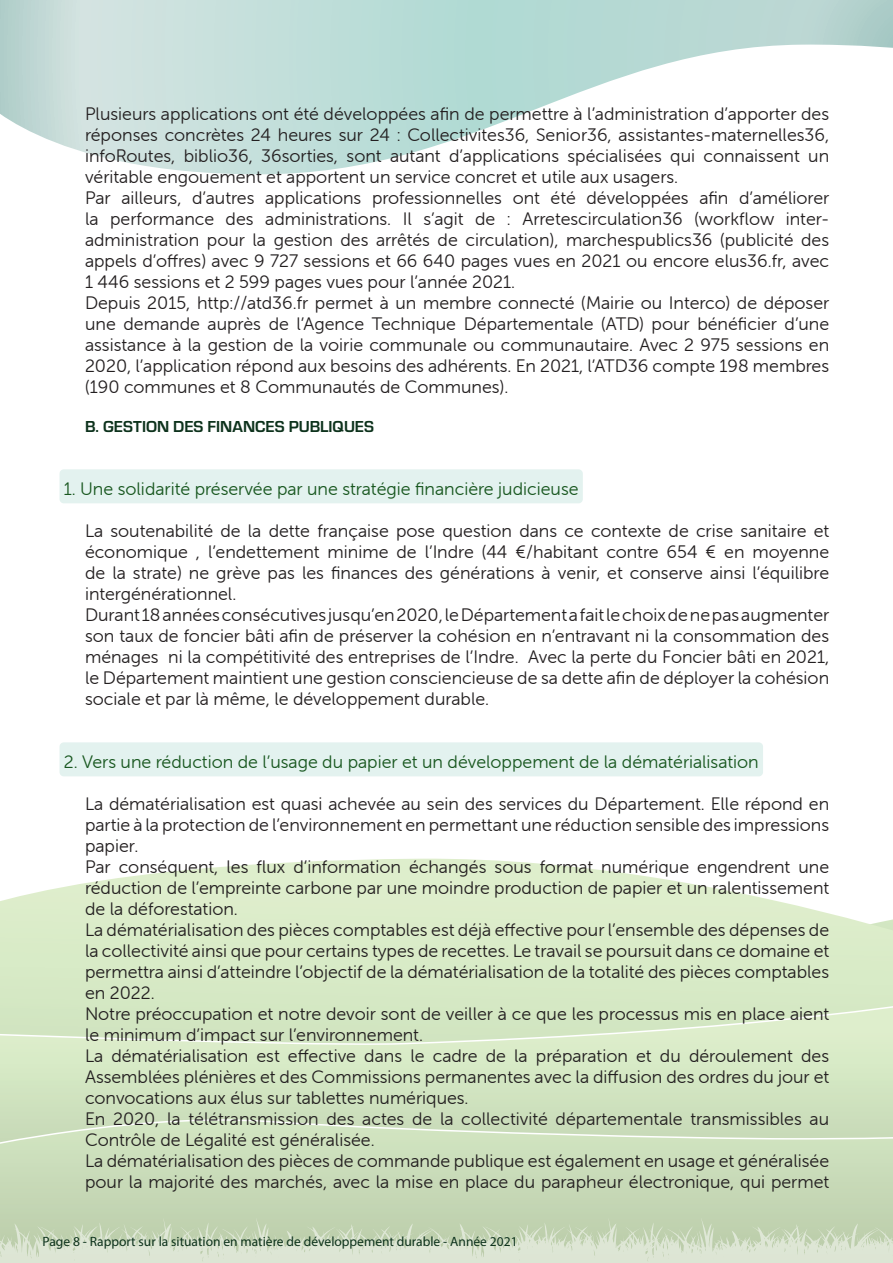
<style>
.page{position:relative;width:893px;height:1263px;background:#fff}
.page>*{position:absolute;margin:0;border:0;box-sizing:border-box;transform-origin:0 0}
.texte{font:18px/21px "Museo Sans Rounded 300";color:#231f20;text-align:justify}
.sous-titre_1__2{font:18px "Museo Sans Rounded 300";color:#18571f}
.texte-2{font:700 16.5px "Eurostile";color:#0d321c}
.t1{font:13.5px "Myriad Pro";color:#0d321c}
</style>
<div class="page">
<svg style="left:0;top:858px;width:893px;height:76px"></svg>
<div style="left:0;top:934px;width:893px;height:108px;background:#d7eac6"></div>
<svg style="left:0;top:1042px;width:893px;height:175px"></svg>
<svg style="left:0;top:1217px;width:893px;height:46px"></svg>
<svg style="left:0;top:0;width:893px;height:174px"></svg>
<div style="left:60px;top:469px;width:523px;height:34px;background:#e3f2ef;border-radius:4px"></div>
<div style="left:60px;top:742px;width:703px;height:34px;background:#e3f2ef;border-radius:4px"></div>
<p class="texte" style="left:85px;top:103px;width:746px">Plusieurs applications ont été développées afin de permettre à l’administration d’apporter des réponses concrètes 24 heures sur 24 : Collectivites36, Senior36, assistantes-maternelles36, infoRoutes, biblio36, 36sorties, sont autant d’applications spécialisées qui connaissent un véritable engouement et apportent un service concret et utile aux usagers.</p>
<p class="texte" style="left:85px;top:187px;width:746px">Par ailleurs, d’autres applications professionnelles ont été développées afin d’améliorer la performance des administrations. Il s’agit de : Arretescirculation36 (workflow inter&shy;administration pour la gestion des arrêtés de circulation), marchespublics36 (publicité des appels d’offres) avec 9 727 sessions et 66 640 pages vues en 2021 ou encore elus36.fr, avec 1 446 sessions et 2 599 pages vues pour l’année 2021.</p>
<p class="texte" style="left:85px;top:292px;width:746px">Depuis 2015, http://atd36.fr permet à un membre connecté (Mairie ou Interco) de déposer une demande auprès de l’Agence Technique Départementale (ATD) pour bénéficier d’une assistance à la gestion de la voirie communale ou communautaire. Avec 2 975 sessions en 2020, l’application répond aux besoins des adhérents. En 2021, l’ATD36 compte 198 membres (190 communes et 8 Communautés de Communes).</p>
<p class="texte-2" style="left:85px;top:414px;width:290px">B. GESTION DES FINANCES PUBLIQUES</p>
<p class="sous-titre_1__2" style="left:64px;top:479px;width:516px">1. Une solidarité préservée par une stratégie financière judicieuse</p>
<p class="texte" style="left:85px;top:520px;width:746px">La soutenabilité de la dette française pose question dans ce contexte de crise sanitaire et économique , l’endettement minime de l’Indre (44 €/habitant contre 654 € en moyenne de la strate) ne grève pas les finances des générations à venir, et conserve ainsi l’équilibre intergénérationnel.</p>
<p class="texte" style="left:85px;top:604px;width:746px">Durant 18 années consécutives jusqu’en 2020, le Département a fait le choix de ne pas augmenter son taux de foncier bâti afin de préserver la cohésion en n’entravant ni la consommation des ménages ni la compétitivité des entreprises de l’Indre. Avec la perte du Foncier bâti en 2021, le Département maintient une gestion consciencieuse de sa dette afin de déployer la cohésion sociale et par là même, le développement durable.</p>
<p class="sous-titre_1__2" style="left:64px;top:752px;width:696px">2. Vers une réduction de l’usage du papier et un développement de la dématérialisation</p>
<p class="texte" style="left:85px;top:793px;width:746px">La dématérialisation est quasi achevée au sein des services du Département. Elle répond en partie à la protection de l’environnement en permettant une réduction sensible des impressions papier.</p>
<p class="texte" style="left:85px;top:856px;width:746px">Par conséquent, les flux d’information échangés sous format numérique engendrent une réduction de l’empreinte carbone par une moindre production de papier et un ralentissement de la déforestation.</p>
<p class="texte" style="left:85px;top:919px;width:746px">La dématérialisation des pièces comptables est déjà effective pour l’ensemble des dépenses de la collectivité ainsi que pour certains types de recettes. Le travail se poursuit dans ce domaine et permettra ainsi d’atteindre l’objectif de la dématérialisation de la totalité des pièces comptables en 2022.</p>
<p class="texte" style="left:85px;top:1003px;width:746px">Notre préoccupation et notre devoir sont de veiller à ce que les processus mis en place aient le minimum d’impact sur l’environnement.</p>
<p class="texte" style="left:85px;top:1045px;width:746px">La dématérialisation est effective dans le cadre de la préparation et du déroulement des Assemblées plénières et des Commissions permanentes avec la diffusion des ordres du jour et convocations aux élus sur tablettes numériques.</p>
<p class="texte" style="left:85px;top:1108px;width:746px">En 2020, la télétransmission des actes de la collectivité départementale transmissibles au<br>Contrôle de Légalité est généralisée.</p>
<p class="texte" style="left:85px;top:1150px;width:746px">La dématérialisation des pièces de commande publique est également en usage et généralisée pour la majorité des marchés, avec la mise en place du parapheur électronique, qui permet</p>
<p class="t1" style="left:43px;top:1233px;width:477px">Page 8 - Rapport sur la situation en matière de développement durable - Année 2021</p>
</div>
